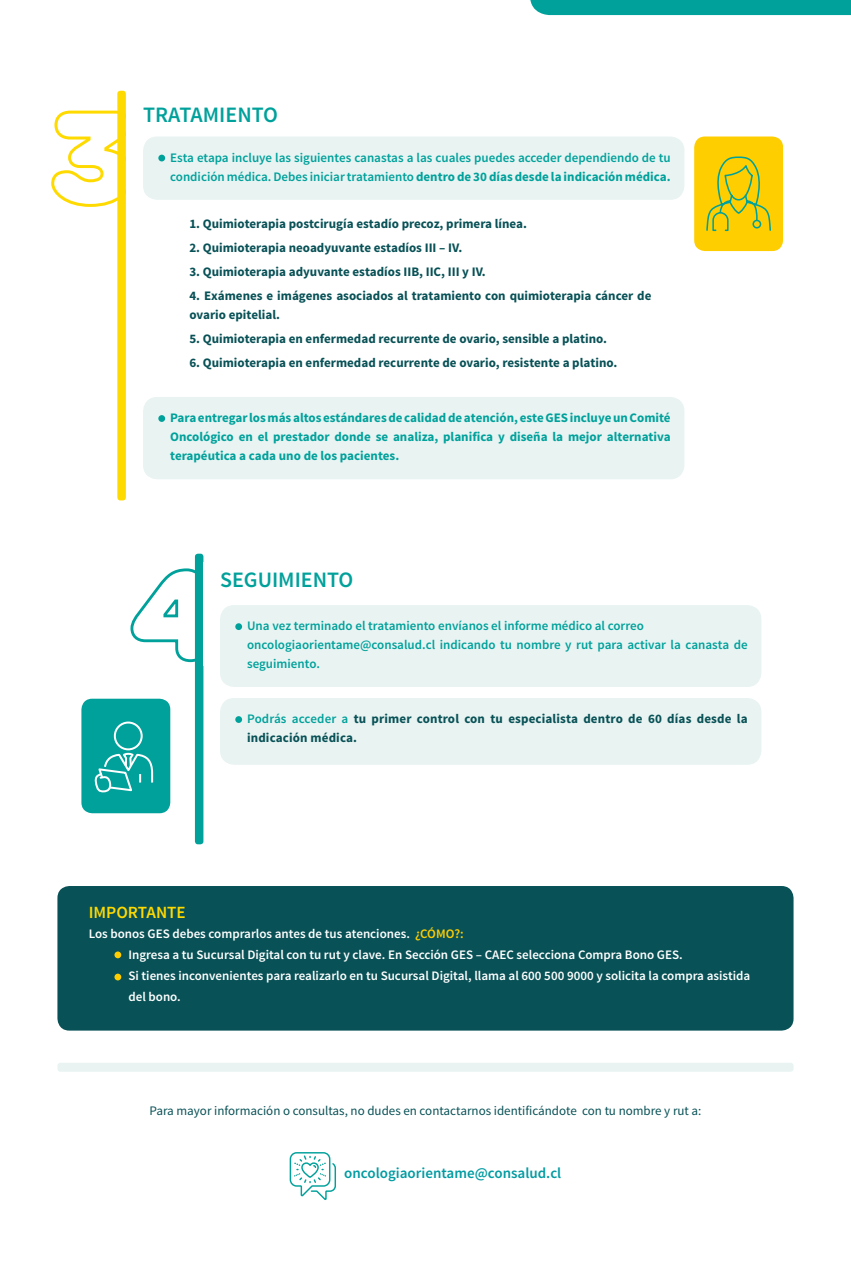
<style>
.page{position:relative;width:851px;height:1276px;background:#fff}
.page>*{position:absolute;margin:0;border:0;box-sizing:border-box;transform-origin:0 0}
.t1{font:600 22px "Source Sans Pro";color:#00a19b}
.t2{font:600 17.1px "Source Sans Pro";color:#ffda00}
.t3{font:600 15px "Source Sans Pro";color:#009ba2}
.t4{font:700 13px/19px "Source Sans Pro";color:#085156}
.t5{font:600 13px/19px "Source Sans Pro";color:#00a19b}
.t6{font:600 13px/21px "Source Sans Pro";color:#fff}
.t7{font:700 13px/19px "Source Sans Pro";color:#00a19b;text-align:justify}
.t8{font:13px "Source Sans Pro";color:#085156}
.s1{font-weight:700}
.s2{font-weight:600;color:#00a19b}
.s3{color:#ffce00}
</style>
<div class="page">
<div style="left:530px;top:0;width:320px;height:15px;background:#00a19b"></div>
<svg style="left:51px;top:110px;width:66px;height:97px"></svg>
<div style="left:143px;top:136px;width:541px;height:64px;background:#e8f3f2;border-radius:14px"></div>
<div style="left:158px;top:155px;width:7px;height:6px;background:#00a19b;border-radius:50%"></div>
<div style="left:117px;top:91px;width:9px;height:409px;background:#ffda00;border-radius:3px"></div>
<div style="left:694px;top:136px;width:89px;height:115px;background:#ffce00;border-radius:11px"></div>
<div style="left:143px;top:397px;width:541px;height:82px;background:#e8f3f2;border-radius:14px"></div>
<div style="left:158px;top:415px;width:7px;height:7px;background:#00a19b;border-radius:50%"></div>
<svg style="left:706px;top:156px;width:65px;height:76px"></svg>
<svg style="left:130px;top:567px;width:65px;height:96px"></svg>
<div style="left:195px;top:554px;width:8px;height:290px;background:#00a19b;border-radius:3px"></div>
<div style="left:220px;top:605px;width:541px;height:82px;background:#e8f3f2;border-radius:14px"></div>
<div style="left:235px;top:623px;width:7px;height:7px;background:#00a19b;border-radius:50%"></div>
<div style="left:220px;top:698px;width:541px;height:67px;background:#e8f3f2;border-radius:14px"></div>
<div style="left:235px;top:716px;width:7px;height:7px;background:#00a19b;border-radius:50%"></div>
<div style="left:81px;top:698px;width:89px;height:115px;background:#00a19b;border-radius:11px"></div>
<svg style="left:94px;top:721px;width:60px;height:72px"></svg>
<div style="left:57px;top:1062px;width:736px;height:9px;background:#e8f3f2;border-radius:3px"></div>
<div style="left:57px;top:886px;width:736px;height:144px;background:#085156;border-radius:12px"></div>
<div style="left:114px;top:951px;width:7px;height:7px;background:#ffce00;border-radius:50%"></div>
<div style="left:114px;top:973px;width:7px;height:7px;background:#ffce00;border-radius:50%"></div>
<svg style="left:289px;top:1152px;width:47px;height:48px"></svg>
<h1 class="t1" style="left:143px;top:101px;width:136px">TRATAMIENTO</h1>
<p class="t5" style="left:170px;top:148px;width:502px">Esta etapa incluye las siguientes canastas a las cuales puedes acceder dependiendo de tu condición médica. Debes iniciar tratamiento <span class="s1">dentro de 30 días desde la indicación médica.</span></p>
<p class="t4" style="left:189px;top:215px;width:339px">1. Quimioterapia postcirugía estadío precoz, primera línea.</p>
<p class="t4" style="left:189px;top:239px;width:274px">2. Quimioterapia neoadyuvante estadíos III – IV.</p>
<p class="t4" style="left:189px;top:263px;width:298px">3. Quimioterapia adyuvante estadíos IIB, IIC, III y IV.</p>
<p class="t4" style="left:189px;top:287px;width:463px">4. Exámenes e imágenes asociados al tratamiento con quimioterapia cáncer de ovario epitelial.</p>
<p class="t4" style="left:189px;top:330px;width:419px">5. Quimioterapia en enfermedad recurrente de ovario, sensible a platino.</p>
<p class="t4" style="left:189px;top:354px;width:429px">6. Quimioterapia en enfermedad recurrente de ovario, resistente a platino.</p>
<p class="t7" style="left:170px;top:409px;width:502px">Para entregar los más altos estándares de calidad de atención, este GES incluye un Comité Oncológico en el prestador donde se analiza, planifica y diseña la mejor alternativa terapéutica a cada uno de los pacientes.</p>
<h1 class="t1" style="left:220px;top:565px;width:135px">SEGUIMIENTO</h1>
<p class="t5" style="left:247px;top:617px;width:502px">Una vez terminado el tratamiento envíanos el informe médico al correo oncologiaorientame@consalud.cl indicando tu nombre y rut para activar la canasta de seguimiento.</p>
<p class="t4" style="left:247px;top:710px;width:502px"><span class="s2">Podrás acceder a</span> tu primer control con tu especialista dentro de 60 días desde la indicación médica.</p>
<h2 class="t2" style="left:89px;top:901px;width:99px">IMPORTANTE</h2>
<p class="t6" style="left:128px;top:924px;width:623px;text-indent:-40px">Los bonos GES debes comprarlos antes de tus atenciones. <span class="s3">¿CÓMO?:<br></span>Ingresa a tu Sucursal Digital con tu rut y clave. En Sección GES – CAEC selecciona Compra Bono GES.<br>Si tienes inconvenientes para realizarlo en tu Sucursal Digital, llama al 600 500 9000 y solicita la compra asistida del bono.</p>
<p class="t8" style="left:149px;top:1102px;width:553px">Para mayor información o consultas, no dudes en contactarnos identificándote con tu nombre y rut a:</p>
<p class="t3" style="left:344px;top:1163px;width:218px">oncologiaorientame@consalud.cl</p>
</div>
